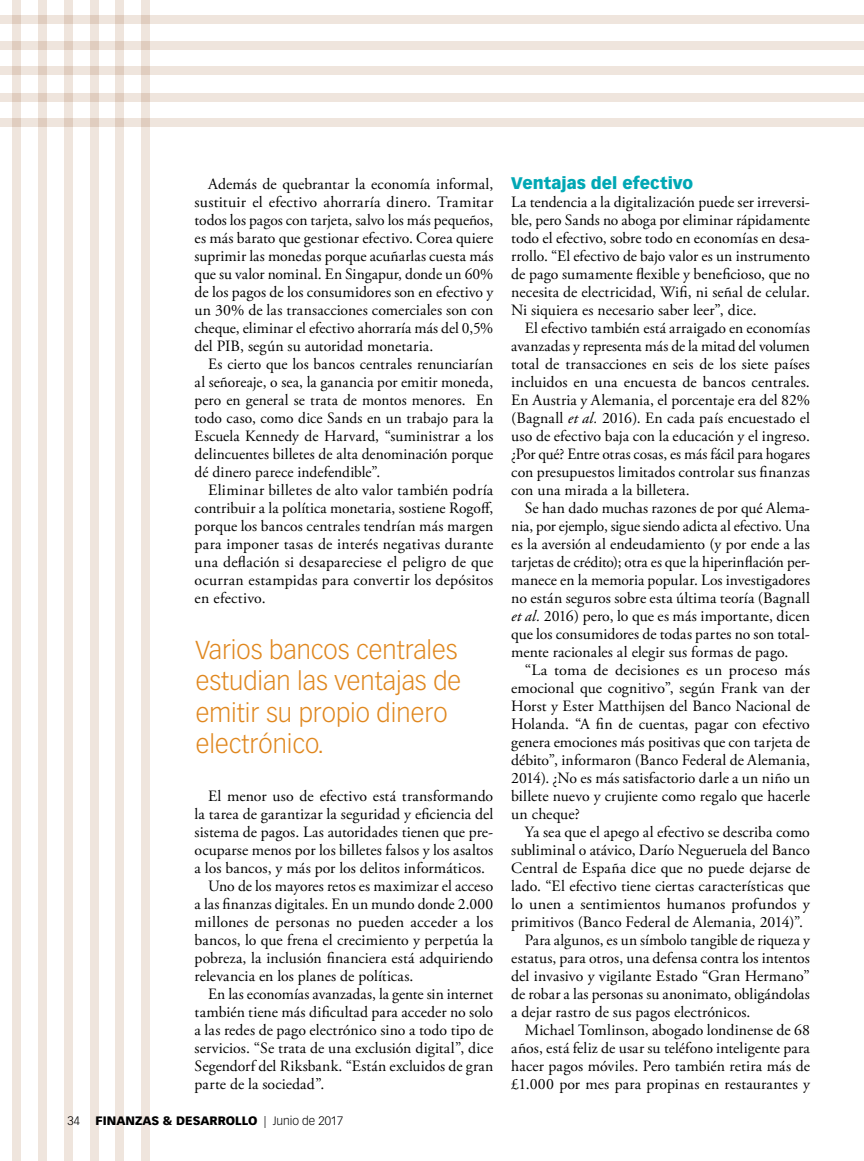
<style>
.page{position:relative;width:864px;height:1161px;background:#fff}
.page>*{position:absolute;margin:0;border:0;box-sizing:border-box;transform-origin:0 0}
.t1{font:300 25.5px/31.5px "Vectora LT Std";color:#e0871e}
.t2{font:900 16.5px "Vectora LT Std";color:#00a8b5}
.t3{font:15.75px/18px "Adobe Garamond Pro";letter-spacing:.005em;color:#000;text-align:justify}
.t4{font:900 12px "Vectora LT Std";color:#000}
.t5{font:300 12px "Vectora LT Std";color:#000}
.s1{font-weight:300}
.s2{font-style:italic}
</style>
<div class="page">
<div style="left:0;top:15px;width:864px;height:9px;background:#efe5dd"></div>
<div style="left:0;top:41px;width:864px;height:9px;background:#efe5dd"></div>
<div style="left:0;top:93px;width:864px;height:9px;background:#efe5dd"></div>
<div style="left:0;top:67px;width:864px;height:8px;background:#efe5dd"></div>
<div style="left:0;top:118px;width:864px;height:9px;background:#efe5dd"></div>
<div style="left:115px;top:0;width:9px;height:1161px;background:#efe5dd"></div>
<div style="left:141px;top:0;width:9px;height:1161px;background:#efe5dd"></div>
<div style="left:90px;top:0;width:9px;height:1161px;background:#efe5dd"></div>
<div style="left:38px;top:0;width:9px;height:1161px;background:#efe5dd"></div>
<div style="left:64px;top:0;width:9px;height:1161px;background:#efe5dd"></div>
<div style="left:12px;top:0;width:9px;height:1161px;background:#efe5dd"></div>
<p class="t3" style="left:195px;top:176px;width:300px;text-indent:14px">Además de quebrantar la economía informal, sustituir el efectivo ahorraría dinero. Tramitar todos los pagos con tarjeta, salvo los más pequeños, es más barato que gestionar efectivo. Corea quiere suprimir las monedas porque acuñarlas cuesta más que su valor nominal. En Singapur, donde un 60% de los pagos de los consumidores son en efectivo y un 30% de las transacciones comerciales son con cheque, eliminar el efectivo ahorraría más del 0,5% del PIB, según su autoridad monetaria.</p>
<p class="t3" style="left:195px;top:356px;width:300px;text-indent:14px">Es cierto que los bancos centrales renunciarían al señoreaje, o sea, la ganancia por emitir moneda, pero en general se trata de montos menores. En todo caso, como dice Sands en un trabajo para la Escuela Kennedy de Harvard, “suministrar a los delincuentes billetes de alta denominación porque dé dinero parece indefendible”.</p>
<p class="t3" style="left:195px;top:482px;width:300px;text-indent:14px">Eliminar billetes de alto valor también podría contribuir a la política monetaria, sostiene Rogoff, porque los bancos centrales tendrían más margen para imponer tasas de interés negativas durante una deflación si desapareciese el peligro de que ocurran estampidas para convertir los depósitos en efectivo.</p>
<h1 class="t1" style="left:196px;top:634px;width:267px">Varios bancos centrales estudian las ventajas de emitir su propio dinero electrónico.</h1>
<p class="t3" style="left:208px;top:788px;width:287px">El menor uso de efectivo está transformando</p>
<p class="t3" style="left:195px;top:806px;width:300px">la tarea de garantizar la seguridad y eficiencia del</p>
<p class="t3" style="left:195px;top:824px;width:300px">sistema de pagos. Las autoridades tienen que pre-</p>
<p class="t3" style="left:195px;top:842px;width:300px">ocuparse menos por los billetes falsos y los asaltos</p>
<p class="t3" style="left:195px;top:860px;width:292px">a los bancos, y más por los delitos informáticos.</p>
<p class="t3" style="left:208px;top:878px;width:287px">Uno de los mayores retos es maximizar el acceso</p>
<p class="t3" style="left:195px;top:896px;width:300px">a las finanzas digitales. En un mundo donde 2.000</p>
<p class="t3" style="left:195px;top:914px;width:300px">millones de personas no pueden acceder a los</p>
<p class="t3" style="left:195px;top:932px;width:300px">bancos, lo que frena el crecimiento y perpetúa la</p>
<p class="t3" style="left:195px;top:950px;width:300px">pobreza, la inclusión financiera está adquiriendo</p>
<p class="t3" style="left:195px;top:968px;width:220px">relevancia en los planes de políticas.</p>
<p class="t3" style="left:208px;top:986px;width:287px">En las economías avanzadas, la gente sin internet</p>
<p class="t3" style="left:195px;top:1004px;width:300px">también tiene más dificultad para acceder no solo</p>
<p class="t3" style="left:195px;top:1022px;width:300px">a las redes de pago electrónico sino a todo tipo de</p>
<p class="t3" style="left:195px;top:1040px;width:300px">servicios. “Se trata de una exclusión digital”, dice</p>
<p class="t3" style="left:195px;top:1058px;width:300px">Segendorf del Riksbank. “Están excluidos de gran</p>
<p class="t3" style="left:195px;top:1076px;width:131px">parte de la sociedad”.</p>
<p class="t5" style="left:68px;top:1114px;width:14px">34</p>
<p class="t4" style="left:96px;top:1113px;width:249px">FINANZAS &amp; DESARROLLO <span class="s1">| Junio de 2017</span></p>
<p class="t2" style="left:511px;top:173px;width:183px">Ventajas del efectivo</p>
<p class="t3" style="left:511px;top:194px;width:300px">La tendencia a la digitalización puede ser irreversi&shy;ble, pero Sands no aboga por eliminar rápidamente todo el efectivo, sobre todo en economías en desa&shy;rrollo. “El efectivo de bajo valor es un instrumento de pago sumamente flexible y beneficioso, que no necesita de electricidad, Wifi, ni señal de celular.<br>Ni siquiera es necesario saber leer”, dice.</p>
<p class="t3" style="left:511px;top:320px;width:300px;text-indent:14px">El efectivo también está arraigado en economías avanzadas y representa más de la mitad del volumen total de transacciones en seis de los siete países incluidos en una encuesta de bancos centrales.<br>En Austria y Alemania, el porcentaje era del 82% (Bagnall <span class="s2">et al.</span> 2016). En cada país encuestado el uso de efectivo baja con la educación y el ingreso. ¿Por qué? Entre otras cosas, es más fácil para hogares con presupuestos limitados controlar sus finanzas con una mirada a la billetera.</p>
<p class="t3" style="left:511px;top:500px;width:300px;text-indent:14px">Se han dado muchas razones de por qué Alema&shy;nia, por ejemplo, sigue siendo adicta al efectivo. Una es la aversión al endeudamiento (y por ende a las tarjetas de crédito); otra es que la hiperinflación per&shy;manece en la memoria popular. Los investigadores no están seguros sobre esta última teoría (Bagnall <span class="s2">et al.</span> 2016) pero, lo que es más importante, dicen que los consumidores de todas partes no son total&shy;mente racionales al elegir sus formas de pago.</p>
<p class="t3" style="left:511px;top:662px;width:300px;text-indent:14px">“La toma de decisiones es un proceso más emocional que cognitivo”, según Frank van der Horst y Ester Matthijsen del Banco Nacional de Holanda. “A fin de cuentas, pagar con efectivo genera emociones más positivas que con tarjeta de débito”, informaron (Banco Federal de Alemania, 2014). ¿No es más satisfactorio darle a un niño un billete nuevo y crujiente como regalo que hacerle un cheque?</p>
<p class="t3" style="left:525px;top:824px;width:287px">Ya sea que el apego al efectivo se describa como</p>
<p class="t3" style="left:511px;top:842px;width:300px">subliminal o atávico, Darío Negueruela del Banco</p>
<p class="t3" style="left:511px;top:860px;width:300px">Central de España dice que no puede dejarse de</p>
<p class="t3" style="left:511px;top:878px;width:300px">lado. “El efectivo tiene ciertas características que</p>
<p class="t3" style="left:511px;top:896px;width:300px">lo unen a sentimientos humanos profundos y</p>
<p class="t3" style="left:511px;top:914px;width:293px">primitivos (Banco Federal de Alemania, 2014)”.</p>
<p class="t3" style="left:525px;top:932px;width:287px">Para algunos, es un símbolo tangible de riqueza y</p>
<p class="t3" style="left:511px;top:950px;width:300px">estatus, para otros, una defensa contra los intentos</p>
<p class="t3" style="left:511px;top:968px;width:300px">del invasivo y vigilante Estado “Gran Hermano”</p>
<p class="t3" style="left:511px;top:986px;width:300px">de robar a las personas su anonimato, obligándolas</p>
<p class="t3" style="left:511px;top:1004px;width:241px">a dejar rastro de sus pagos electrónicos.</p>
<p class="t3" style="left:525px;top:1022px;width:287px">Michael Tomlinson, abogado londinense de 68</p>
<p class="t3" style="left:511px;top:1040px;width:300px">años, está feliz de usar su teléfono inteligente para</p>
<p class="t3" style="left:511px;top:1058px;width:300px">hacer pagos móviles. Pero también retira más de</p>
<p class="t3" style="left:511px;top:1076px;width:300px">£1.000 por mes para propinas en restaurantes y</p>
</div>
